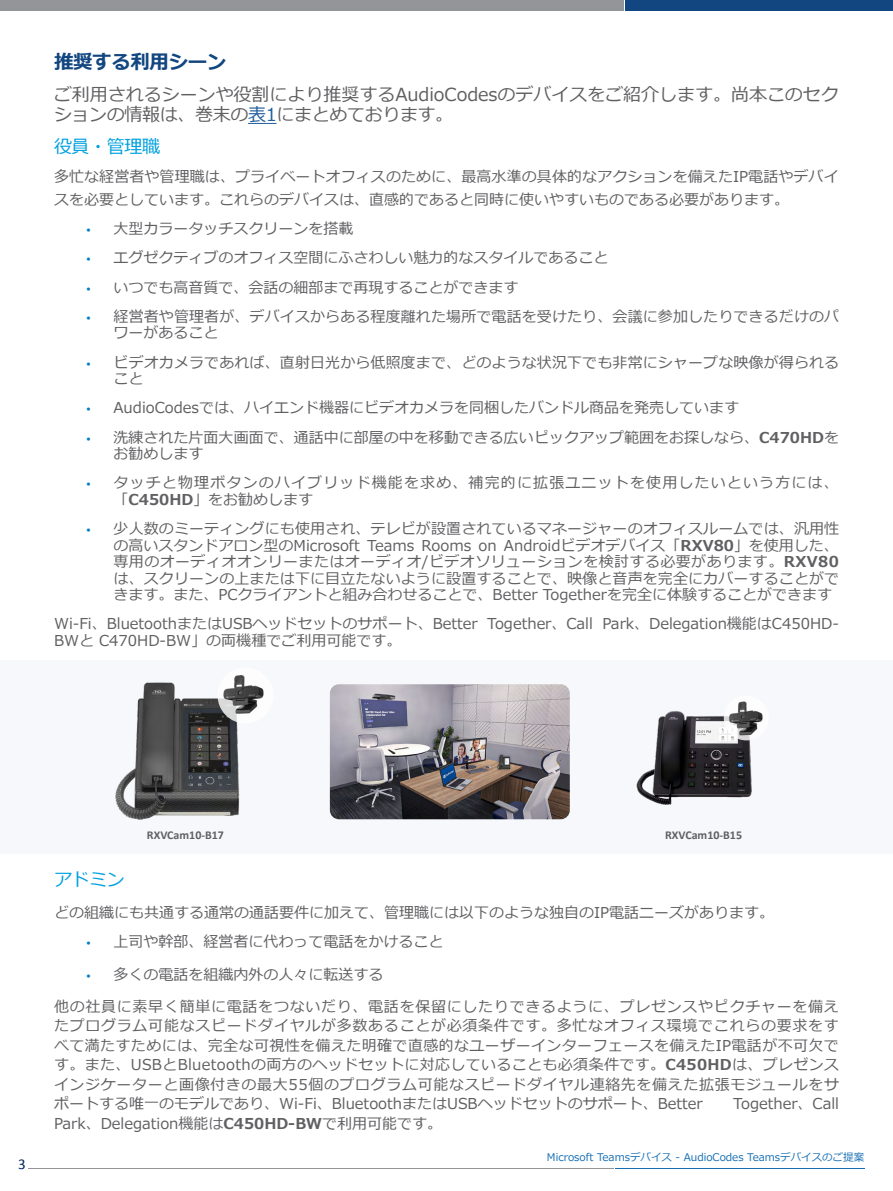
<style>
.page{position:relative;width:893px;height:1191px;background:#fff}
.page>*{position:absolute;margin:0;border:0;box-sizing:border-box;transform-origin:0 0}
.t1{font:700 19.5px "Meiryo";letter-spacing:-.02em;color:#124680}
.t2{font:18px/19.5px "Meiryo";color:#606063}
.t3{font:18px "Meiryo";letter-spacing:-.02em;color:#00a0df}
.t4{font:15px/16.5px "Meiryo";color:#606063}
.t5{font:15px/32.2px "Meiryo";letter-spacing:.05em;color:#606063}
.t6{font:15px/16.5px "Meiryo";letter-spacing:.075em;color:#606063}
.t7{font:15px "Calibri";color:#002561}
.t8{font:700 12px "Calibri";color:#606063}
.t9{font:10.5px "Meiryo";color:#166fb4}
.s1{color:#215e9e}
.s2{font-family:"Myriad Pro";color:#007dc5}
.s3{font-weight:700}
</style>
<div class="page">
<hr style="left:29px;top:1167px;width:585px;height:1px;background:#939598">
<hr style="left:29px;top:1168px;width:585px;height:1px;background:#939598">
<hr style="left:615px;top:1167px;width:249px;height:1px;background:#166fb4">
<hr style="left:615px;top:1168px;width:249px;height:1px;background:#166fb4">
<div style="left:0;top:0;width:624px;height:7px;background:#939598"></div>
<div style="left:0;top:4px;width:624px;height:6px;background:#939598"></div>
<div style="left:626px;top:0;width:267px;height:7px;background:#124680"></div>
<div style="left:626px;top:4px;width:267px;height:6px;background:#124680"></div>
<div style="left:0;top:660px;width:893px;height:194px;background:#f3f5fc"></div>
<svg style="left:248px;top:123px;width:28px;height:1px"></svg>
<img style="left:330px;top:684px;width:240px;height:135px">
<img style="left:115px;top:682px;width:125px;height:138px">
<img style="left:636px;top:710px;width:116px;height:95px">
<svg style="left:724px;top:695px;width:45px;height:45px"></svg>
<img style="left:712px;top:699px;width:57px;height:39px">
<div style="left:218px;top:667px;width:55px;height:56px;background:#fff;border-radius:50%"></div>
<img style="left:204px;top:675px;width:60px;height:43px">
<h1 class="t1" style="left:54px;top:48px;width:174px">推奨する利用シーン</h1>
<p class="t2" style="left:54px;top:86px;width:786px">ご利用されるシーンや役割により推奨するAudioCodesのデバイスをご紹介します。尚本このセクションの情報は、巻末の<span class="s1">表1</span>にまとめております。</p>
<p class="t3" style="left:54px;top:134px;width:108px">役員・管理職</p>
<p class="t4" style="left:54px;top:166px;width:786px;line-height:22.5px">多忙な経営者や管理職は、プライベートオフィスのために、最高水準の具体的なアクションを備えたIP電話やデバイスを必要としています。これらのデバイスは、直感的であると同時に使いやすいものである必要があります。</p>
<p class="t4" style="left:87px;top:221px;width:269px"><span class="s2">•</span> 大型カラータッチスクリーンを搭載</p>
<p class="t4" style="left:87px;top:250px;width:524px"><span class="s2">•</span> エグゼクティブのオフィス空間にふさわしい魅力的なスタイルであること</p>
<p class="t4" style="left:87px;top:280px;width:434px"><span class="s2">•</span> いつでも高音質で、会話の細部まで再現することができます</p>
<p class="t4" style="left:114px;top:309px;width:727px;text-indent:-27px"><span class="s2">•</span> 経営者や管理者が、デバイスからある程度離れた場所で電話を受けたり、会議に参加したりできるだけのパワーがあること</p>
<p class="t4" style="left:114px;top:355px;width:727px;text-indent:-27px"><span class="s2">•</span> ビデオカメラであれば、直射日光から低照度まで、どのような状況下でも非常にシャープな映像が得られること</p>
<p class="t4" style="left:87px;top:400px;width:654px"><span class="s2">•</span> AudioCodesでは、ハイエンド機器にビデオカメラを同梱したバンドル商品を発売しています</p>
<p class="t4" style="left:114px;top:430px;width:727px;text-indent:-27px"><span class="s2">•</span> 洗練された片面大画面で、通話中に部屋の中を移動できる広いピックアップ範囲をお探しなら、<span class="s3">C470HD</span>をお勧めします</p>
<p class="t6" style="left:114px;top:475px;width:727px;text-indent:-27px"><span class="s2">•</span> タッチと物理ボタンのハイブリッド機能を求め、補完的に拡張ユニットを使用したいという方には、「<span class="s3">C450HD</span>」をお勧めします</p>
<p class="t4" style="left:114px;top:521px;width:727px;text-align:justify;text-indent:-27px"><span class="s2">•</span> 少人数のミーティングにも使用され、テレビが設置されているマネージャーのオフィスルームでは、汎用性の高いスタンドアロン型のMicrosoft Teams Rooms on Androidビデオデバイス「<span class="s3">RXV80</span>」を使用した、専用のオーディオオンリーまたはオーディオ/ビデオソリューションを検討する必要があります。<span class="s3">RXV80</span>は、スクリーンの上または下に目立たないように設置することで、映像と音声を完全にカバーすることができます。また、PCクライアントと組み合わせることで、Better Togetherを完全に体験することができます</p>
<p class="t4" style="left:54px;top:616px;width:786px">Wi-Fi、BluetoothまたはUSBヘッドセットのサポート、Better Together、Call Park、Delegation機能はC450HD-<br>BWと C470HD-BW」の両機種でご利用可能です。</p>
<p class="t7" style="left:18px;top:1153px;width:9px">3</p>
<p class="t8" style="left:147px;top:827px;width:79px">RXVCam10-B17</p>
<p class="t8" style="left:665px;top:827px;width:79px">RXVCam10-B15</p>
<p class="t3" style="left:54px;top:866px;width:72px">アドミン</p>
<p class="t4" style="left:54px;top:905px;width:721px">どの組織にも共通する通常の通話要件に加えて、管理職には以下のような独自のIP電話ニーズがあります。</p>
<p class="t4" style="left:87px;top:934px;width:359px"><span class="s2">•</span> 上司や幹部、経営者に代わって電話をかけること</p>
<p class="t5" style="left:54px;top:958px;width:786px;text-indent:33px"><span class="s2">•</span> 多くの電話を組織内外の人々に転送する<br>他の社員に素早く簡単に電話をつないだり、電話を保留にしたりできるように、プレゼンスやピクチャーを備え</p>
<p class="t4" style="left:54px;top:1017px;width:787px;line-height:19.5px;text-align:justify">たプログラム可能なスピードダイヤルが多数あることが必須条件です。多忙なオフィス環境でこれらの要求をすべて満たすためには、完全な可視性を備えた明確で直感的なユーザーインターフェースを備えたIP電話が不可欠です。また、USBとBluetoothの両方のヘッドセットに対応していることも必須条件です。<span class="s3">C450HD</span>は、プレゼンスインジケーターと画像付きの最大55個のプログラム可能なスピードダイヤル連絡先を備えた拡張モジュールをサポートする唯一のモデルであり、Wi-Fi、BluetoothまたはUSBヘッドセットのサポート、Better</p>
<p class="t4" style="left:733px;top:1096px;width:107px">Together、Call</p>
<p class="t4" style="left:54px;top:1116px;width:390px">Park、Delegation機能は<span class="s3">C450HD-BW</span>で利用可能です。</p>
<p class="t9" style="left:547px;top:1149px;width:319px">Microsoft Teamsデバイス - AudioCodes Teamsデバイスのご提案</p>
</div>
